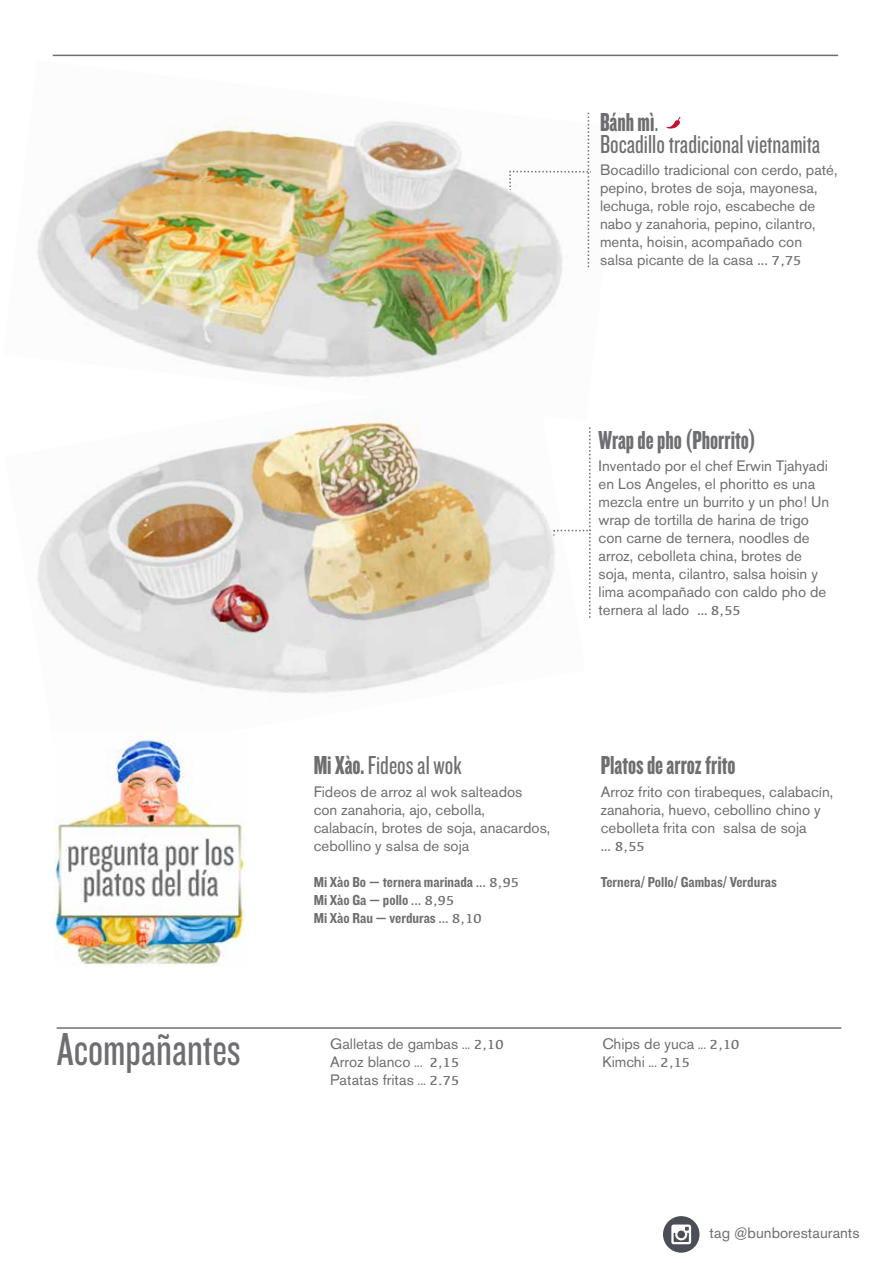
<style>
.page{position:relative;width:893px;height:1263px;background:#fff}
.page>*{position:absolute;margin:0;border:0;box-sizing:border-box;transform-origin:0 0}
.t1{font:48px "Knockout HTF28 Junior Featherwt";color:#6d6e71}
.t2{font:27px "Knockout HTF28 Junior Featherwt";color:#6d6e71}
.t3{font:27px "Knockout HTF68 Full Featherwt";color:#6d6e71}
.t4{font:15px/18px "Akzidenz Grotesk BE";color:#6d6e71}
.t5{font:15px/18px "Knockout HTF50 Welterweight";color:#6d6e71}
.t6{font:13.5px "Kefa";color:#6d6e71}
.s1{font-family:"Knockout HTF28 Junior Featherwt"}
.s2{font-family:"Kefa";font-size:13.5px}
.s3{font-family:"Knockout HTF68 Full Featherwt"}
.s4{font-family:"Akzidenz Grotesk BE"}
.s5{font-family:"Akzidenz Grotesk BE";font-size:15px}
.s6{font-size:12.75px}
</style>
<div class="page">
<img style="left:37px;top:112px;width:552px;height:266px">
<hr style="left:53px;top:55px;width:785px;height:1px;background:#6d6e71">
<svg style="left:666px;top:117px;width:15px;height:12px"></svg>
<img style="left:37px;top:407px;width:515px;height:326px">
<svg style="left:508px;top:113px;width:83px;height:154px"></svg>
<hr style="left:57px;top:1027px;width:784px;height:2px;background:#6d6e71">
<svg style="left:552px;top:427px;width:39px;height:191px"></svg>
<img style="left:55px;top:733px;width:190px;height:233px">
<div style="left:663px;top:1216px;width:36px;height:37px;background:#4b4e57;border-radius:50%"></div>
<svg style="left:671px;top:1224px;width:20px;height:20px"></svg>
<h1 class="t1" style="left:57px;top:1025px;width:186px">Acompañantes</h1>
<h2 class="t3" style="left:600px;top:108px;width:60px">Bánh mì<span class="s1">.</span></h2>
<h2 class="t2" style="left:600px;top:131px;width:222px">Bocadillo tradicional vietnamita</h2>
<p class="t4" style="left:600px;top:161px;width:239px">Bocadillo tradicional con cerdo, paté, pepino, brotes de soja, mayonesa, lechuga, roble rojo, escabeche de nabo y zanahoria, pepino, cilantro, menta, hoisin, acompañado con salsa picante de la casa ... <span class="s2">7,75</span></p>
<h2 class="t3" style="left:599px;top:426px;width:159px">Wrap de pho (Phorrito)</h2>
<p class="t4" style="left:599px;top:457px;width:232px">Inventado por el chef Erwin Tjahyadi en Los Angeles, el phoritto es una mezcla entre un burrito y un pho! Un wrap de tortilla de harina de trigo con carne de ternera, noodles de arroz, cebolleta china, brotes de soja, menta, cilantro, salsa hoisin y lima acompañado con caldo pho de ternera al lado ... <span class="s2">8,55</span></p>
<h2 class="t2" style="left:314px;top:752px;width:150px"><span class="s3">Mi Xào.</span> Fideos al wok</h2>
<p class="t4" style="left:314px;top:782px;width:238px">Fideos de arroz al wok salteados<br>con zanahoria, ajo, cebolla, calabacín, brotes de soja, anacardos, cebollino y salsa de soja</p>
<p class="t5" style="left:314px;top:873px;width:207px">Mi Xào Bo — ternera marinada <span class="s4">...</span> <span class="s2">8,95<br></span>Mi Xào Ga — pollo <span class="s4">...</span> <span class="s2">8,95<br></span>Mi Xào Rau — verduras <span class="s4">...</span> <span class="s2">8,10</span></p>
<h2 class="t3" style="left:601px;top:752px;width:136px">Platos de arroz frito</h2>
<p class="t4" style="left:601px;top:782px;width:234px">Arroz frito con tirabeques, calabacín, zanahoria, huevo, cebollino chino y cebolleta frita con salsa de soja</p>
<p class="t6" style="left:601px;top:838px;width:45px"><span class="s5">...</span> 8,55</p>
<p class="t5" style="left:601px;top:873px;width:178px">Ternera/ Pollo/ Gambas/ Verduras</p>
<p class="t4" style="left:330px;top:1035px;width:175px">Galletas de gambas <span class="s6">...</span> <span class="s2">2,10<br></span>Arroz blanco <span class="s6">...</span> <span class="s2">2,15<br></span>Patatas fritas <span class="s6">...</span> <span class="s2">2.75</span></p>
<p class="t4" style="left:602px;top:1035px;width:138px">Chips de yuca <span class="s6">...</span> <span class="s2">2,10</span></p>
<p class="t4" style="left:602px;top:1053px;width:89px">Kimchi <span class="s6">...</span> <span class="s2">2,15</span></p>
<p class="t4" style="left:709px;top:1224px;width:152px">tag @bunborestaurants</p>
</div>
